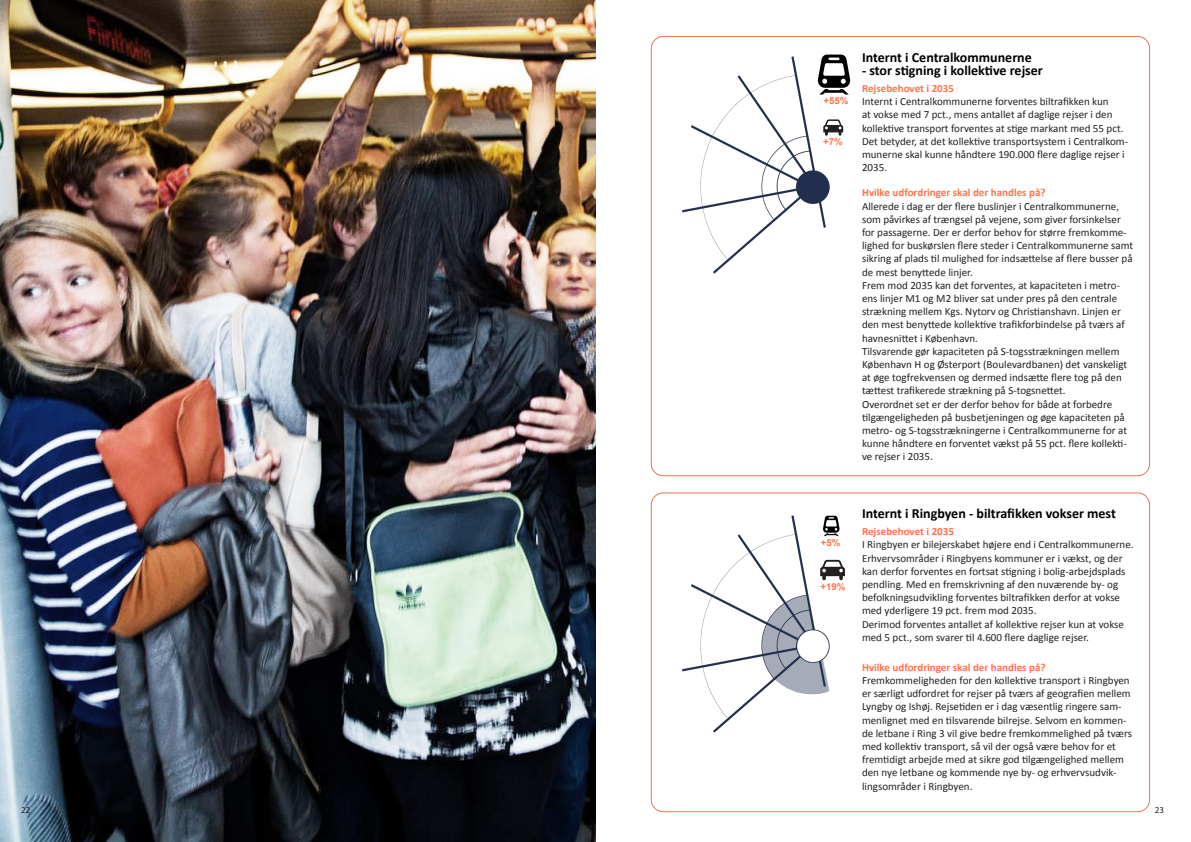
<style>
.page{position:relative;width:1191px;height:842px;background:#fff}
.page>*{position:absolute;margin:0;border:0;box-sizing:border-box;transform-origin:0 0}
.brødtekst{font:700 14px "Calibri";color:#000}
.brødtekst-2{font:11px/13.2px "Calibri";color:#231f20}
.brødtekst-3{font:700 11px "Calibri";color:#ff734a}
.Figur_tekst{font:700 9.6px "Arial";color:#ff734a}
.t1{font:9px "Myriad Pro";color:#231f20}
</style>
<div class="page">
<img style="left:0;top:0;width:595px;height:842px">
<img style="left:682px;top:54px;width:160px;height:220px">
<svg style="left:817px;top:55px;width:34px;height:39px"></svg>
<svg style="left:823px;top:119px;width:20px;height:17px"></svg>
<img style="left:682px;top:515px;width:160px;height:218px">
<svg style="left:822px;top:516px;width:18px;height:20px"></svg>
<svg style="left:820px;top:560px;width:25px;height:20px"></svg>
<p class="Figur_tekst" style="left:823px;top:94px;width:26px">+55%</p>
<p class="Figur_tekst" style="left:823px;top:136px;width:21px">+7%</p>
<p class="brødtekst" style="left:862px;top:49px;width:171px">Internt i Centralkommunerne</p>
<p class="brødtekst" style="left:862px;top:62px;width:182px">- stor stigning i kollektive rejser</p>
<p class="brødtekst-3" style="left:862px;top:81px;width:93px">Rejsebehovet i 2035</p>
<p class="brødtekst-2" style="left:862px;top:94px;width:267px">Internt i Centralkommunerne forventes biltrafikken kun<br>at vokse med 7 pct., mens antallet af daglige rejser i den kollektive transport forventes at stige markant med 55 pct.<br>Det betyder, at det kollektive transportsystem i Centralkom&shy;munerne skal kunne håndtere 190.000 flere daglige rejser i 2035.</p>
<p class="brødtekst-3" style="left:862px;top:186px;width:185px">Hvilke udfordringer skal der handles på?</p>
<p class="brødtekst-2" style="left:862px;top:199px;width:272px">Allerede i dag er der flere buslinjer i Centralkommunerne, som påvirkes af trængsel på vejene, som giver forsinkelser for passagerne. Der er derfor behov for større fremkomme&shy;lighed for buskørslen flere steder i Centralkommunerne samt sikring af plads til mulighed for indsættelse af flere busser på de mest benyttede linjer.</p>
<p class="brødtekst-2" style="left:862px;top:278px;width:264px">Frem mod 2035 kan det forventes, at kapaciteten i metro&shy;ens linjer M1 og M2 bliver sat under pres på den centrale strækning mellem Kgs. Nytorv og Christianshavn. Linjen er den mest benyttede kollektive trafikforbindelse på tværs af havnesnittet i København.</p>
<p class="brødtekst-2" style="left:862px;top:344px;width:266px">Tilsvarende gør kapaciteten på S-togsstrækningen mellem København H og Østerport (Boulevardbanen) det vanskeligt at øge togfrekvensen og dermed indsætte flere tog på den tættest trafikerede strækning på S-togsnettet.</p>
<p class="brødtekst-2" style="left:862px;top:397px;width:266px">Overordnet set er der derfor behov for både at forbedre tilgængeligheden på busbetjeningen og øge kapaciteten på metro- og S-togsstrækningerne i Centralkommunerne for at kunne håndtere en forventet vækst på 55 pct. flere kollekti&shy;ve rejser i 2035.</p>
<p class="Figur_tekst" style="left:821px;top:536px;width:21px">+5%</p>
<p class="Figur_tekst" style="left:820px;top:580px;width:26px">+19%</p>
<p class="brødtekst" style="left:862px;top:505px;width:255px">Internt i Ringbyen - biltrafikken vokser mest</p>
<p class="brødtekst-3" style="left:862px;top:525px;width:93px">Rejsebehovet i 2035</p>
<p class="brødtekst-2" style="left:862px;top:538px;width:273px">I Ringbyen er bilejerskabet højere end i Centralkommunerne.<br>Erhvervsområder i Ringbyens kommuner er i vækst, og der kan derfor forventes en fortsat stigning i bolig-arbejdsplads pendling. Med en fremskrivning af den nuværende by- og befolkningsudvikling forventes biltrafikken derfor at vokse med yderligere 19 pct. frem mod 2035.</p>
<p class="brødtekst-2" style="left:862px;top:617px;width:263px">Derimod forventes antallet af kollektive rejser kun at vokse med 5 pct., som svarer til 4.600 flere daglige rejser.</p>
<p class="brødtekst-3" style="left:862px;top:660px;width:185px">Hvilke udfordringer skal der handles på?</p>
<p class="brødtekst-2" style="left:862px;top:673px;width:271px">Fremkommeligheden for den kollektive transport i Ringbyen er særligt udfordret for rejser på tværs af geografien mellem Lyngby og Ishøj. Rejsetiden er i dag væsentlig ringere sam&shy;menlignet med en tilsvarende bilrejse. Selvom en kommen&shy;de letbane i Ring 3 vil give bedre fremkommelighed på tværs med kollektiv transport, så vil der også være behov for et fremtidigt arbejde med at sikre god tilgængelighed mellem den nye letbane og kommende nye by- og erhvervsudvik&shy;lingsområder i Ringbyen.</p>
<p class="t1" style="left:21px;top:804px;width:11px">22</p>
<p class="t1" style="left:1155px;top:804px;width:11px">23</p>
</div>
